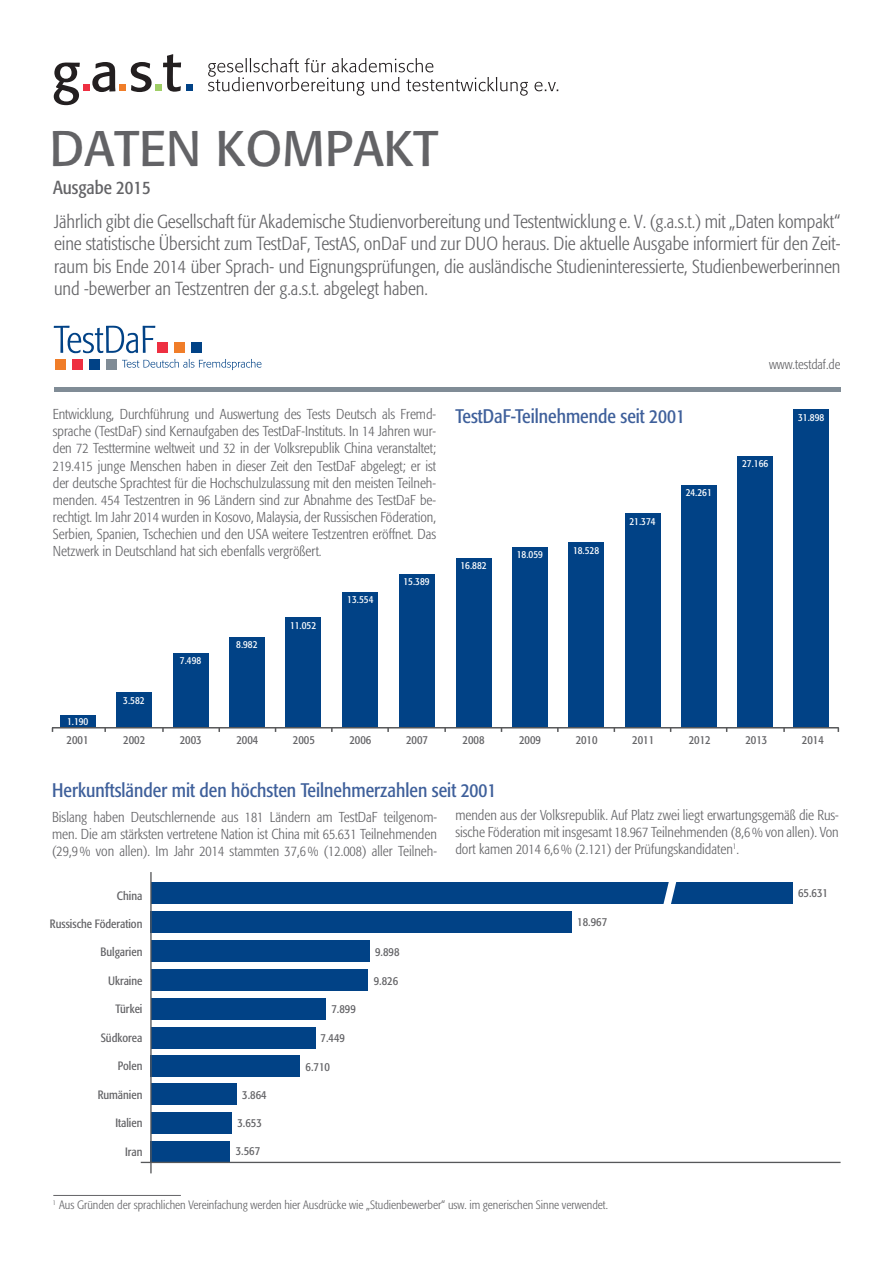
<style>
.page{position:relative;width:893px;height:1263px;background:#fff}
.page>*{position:absolute;margin:0;border:0;box-sizing:border-box;transform-origin:0 0}
.t1{font:49.5px "Formata BQ";color:#636366}
.t2{font:condensed 19.5px "Formata Pro";color:#3f609b}
.t3{font:300 condensed 18.75px/22.5px "Formata";color:#636366;text-align:justify}
.t4{font:condensed 18.75px "Formata Pro";color:#636366}
.t5{font:300 condensed 14.25px/17.1px "Formata";color:#636366;text-align:justify}
.t6{font:300 condensed 13.5px "Formata Pro";color:#636366}
.t7{font:condensed 12px "Formata";color:#636366}
.t8{font:300 condensed 12px "Formata Pro";color:#636366}
.t9{font:condensed 10.5px "Formata";color:#fff}
</style>
<div class="page">
<div style="left:83px;top:84px;width:7px;height:7px;background:#ee2f41"></div>
<svg style="left:54px;top:63px;width:26px;height:42px"></svg>
<svg style="left:92px;top:62px;width:23px;height:30px"></svg>
<svg style="left:131px;top:62px;width:21px;height:30px"></svg>
<svg style="left:163px;top:54px;width:18px;height:38px"></svg>
<div style="left:119px;top:84px;width:7px;height:7px;background:#f07d29"></div>
<div style="left:155px;top:84px;width:7px;height:7px;background:#9fce66"></div>
<div style="left:186px;top:84px;width:7px;height:7px;background:#014286"></div>
<svg style="left:534px;top:82px;width:24px;height:9px"></svg>
<svg style="left:208px;top:58px;width:320px;height:38px"></svg>
<hr style="left:54px;top:387px;width:786px;height:4px;background:#808c96">
<div style="left:157px;top:342px;width:11px;height:11px;background:#ee2f41"></div>
<div style="left:174px;top:342px;width:11px;height:11px;background:#f07d29"></div>
<div style="left:191px;top:342px;width:11px;height:11px;background:#014286"></div>
<div style="left:56px;top:359px;width:10px;height:10px;background:#f07d29"></div>
<div style="left:72px;top:359px;width:11px;height:10px;background:#ee2f41"></div>
<div style="left:89px;top:359px;width:11px;height:10px;background:#014286"></div>
<div style="left:106px;top:359px;width:11px;height:10px;background:#808c96"></div>
<svg style="left:54px;top:326px;width:101px;height:27px"></svg>
<svg style="left:122px;top:359px;width:139px;height:11px"></svg>
<div style="left:60px;top:715px;width:36px;height:13px;background:#014286"></div>
<div style="left:116px;top:693px;width:36px;height:35px;background:#014286"></div>
<div style="left:173px;top:653px;width:36px;height:75px;background:#014286"></div>
<div style="left:229px;top:637px;width:36px;height:91px;background:#014286"></div>
<div style="left:285px;top:617px;width:36px;height:111px;background:#014286"></div>
<div style="left:343px;top:592px;width:35px;height:136px;background:#014286"></div>
<div style="left:399px;top:574px;width:35px;height:154px;background:#014286"></div>
<div style="left:456px;top:558px;width:35px;height:170px;background:#014286"></div>
<div style="left:512px;top:548px;width:36px;height:180px;background:#014286"></div>
<div style="left:568px;top:542px;width:36px;height:186px;background:#014286"></div>
<div style="left:625px;top:514px;width:35px;height:214px;background:#014286"></div>
<div style="left:681px;top:485px;width:36px;height:243px;background:#014286"></div>
<div style="left:793px;top:410px;width:36px;height:318px;background:#014286"></div>
<div style="left:737px;top:456px;width:36px;height:272px;background:#014286"></div>
<hr style="left:52px;top:727px;width:787px;height:1px;background:#57585a">
<div style="left:151px;top:882px;width:642px;height:22px;background:#014286"></div>
<div style="left:151px;top:911px;width:421px;height:22px;background:#014286"></div>
<div style="left:151px;top:940px;width:219px;height:22px;background:#014286"></div>
<div style="left:151px;top:969px;width:217px;height:22px;background:#014286"></div>
<div style="left:152px;top:998px;width:174px;height:21px;background:#014286"></div>
<div style="left:151px;top:1083px;width:86px;height:22px;background:#014286"></div>
<div style="left:151px;top:1027px;width:165px;height:21px;background:#014286"></div>
<div style="left:151px;top:1112px;width:81px;height:21px;background:#014286"></div>
<div style="left:151px;top:1055px;width:149px;height:22px;background:#014286"></div>
<div style="left:151px;top:1141px;width:79px;height:21px;background:#014286"></div>
<hr style="left:150px;top:872px;width:2px;height:301px;background:#57585a">
<hr style="left:141px;top:1162px;width:700px;height:1px;background:#57585a">
<svg style="left:663px;top:882px;width:14px;height:22px"></svg>
<hr style="left:53px;top:1195px;width:128px;height:1px;background:#636366">
<h1 class="t1" style="left:49px;top:119px;width:390px">DATEN KOMPAKT</h1>
<h3 class="t4" style="left:53px;top:175px;width:99px">Ausgabe 2015</h3>
<p class="t3" style="left:54px;top:210px;width:788px">Jährlich gibt die Gesellschaft für Akademische Studienvorbereitung und Testentwicklung e. V. (g.a.s.t.) mit „Daten kompakt“ eine statistische Übersicht zum TestDaF, TestAS, onDaF und zur DUO heraus. Die aktuelle Ausgabe informiert für den Zeit&shy;raum bis Ende 2014 über Sprach- und Eignungsprüfungen, die ausländische Studieninteressierte, Studienbewerberinnen und -bewerber an Testzentren der g.a.s.t. abgelegt haben.</p>
<p class="t5" style="left:53px;top:406px;width:385px">Entwicklung, Durchführung und Auswertung des Tests Deutsch als Fremd&shy;sprache (TestDaF) sind Kernaufgaben des TestDaF-Instituts. In 14 Jahren wur&shy;den 72 Testtermine weltweit und 32 in der Volksrepublik China veranstaltet; 219.415 junge Menschen haben in dieser Zeit den TestDaF abgelegt; er ist der deutsche Sprachtest für die Hochschulzulassung mit den meisten Teilneh&shy;menden. 454 Testzentren in 96 Ländern sind zur Abnahme des TestDaF be&shy;rechtigt. Im Jahr 2014 wurden in Kosovo, Malaysia, der Russischen Föderation, Serbien, Spanien, Tschechien und den USA weitere Testzentren eröffnet. Das Netzwerk in Deutschland hat sich ebenfalls vergrößert.</p>
<p class="t9" style="left:67px;top:715px;width:23px">1.190</p>
<p class="t9" style="left:123px;top:694px;width:23px">3.582</p>
<p class="t9" style="left:180px;top:654px;width:23px">7.498</p>
<p class="t9" style="left:236px;top:638px;width:23px">8.982</p>
<p class="t9" style="left:290px;top:619px;width:28px">11.052</p>
<p class="t9" style="left:347px;top:593px;width:28px">13.554</p>
<p class="t9" style="left:403px;top:575px;width:28px">15.389</p>
<h2 class="t2" style="left:456px;top:404px;width:231px">TestDaF-Teilnehmende seit 2001</h2>
<p class="t9" style="left:460px;top:559px;width:28px">16.882</p>
<p class="t9" style="left:517px;top:549px;width:28px">18.059</p>
<p class="t9" style="left:573px;top:544px;width:28px">18.528</p>
<p class="t9" style="left:629px;top:515px;width:28px">21.374</p>
<p class="t9" style="left:686px;top:486px;width:28px">24.261</p>
<p class="t6" style="left:769px;top:356px;width:73px">www.testdaf.de</p>
<p class="t9" style="left:742px;top:457px;width:28px">27.166</p>
<p class="t9" style="left:798px;top:411px;width:28px">31.898</p>
<p class="t7" style="left:67px;top:732px;width:23px">2001</p>
<p class="t7" style="left:123px;top:732px;width:23px">2002</p>
<p class="t7" style="left:180px;top:732px;width:23px">2003</p>
<p class="t7" style="left:236px;top:732px;width:23px">2004</p>
<p class="t7" style="left:293px;top:732px;width:23px">2005</p>
<p class="t7" style="left:349px;top:732px;width:23px">2006</p>
<p class="t7" style="left:406px;top:732px;width:23px">2007</p>
<p class="t7" style="left:463px;top:732px;width:23px">2008</p>
<p class="t7" style="left:519px;top:732px;width:23px">2009</p>
<p class="t7" style="left:576px;top:732px;width:23px">2010</p>
<p class="t7" style="left:632px;top:732px;width:23px">2011</p>
<p class="t7" style="left:689px;top:732px;width:23px">2012</p>
<p class="t7" style="left:745px;top:732px;width:23px">2013</p>
<p class="t7" style="left:802px;top:732px;width:23px">2014</p>
<h2 class="t2" style="left:52px;top:777px;width:446px">Herkunftsländer mit den höchsten Teilnehmerzahlen seit 2001</h2>
<p class="t5" style="left:455px;top:806px;width:385px">menden aus der Volksrepublik. Auf Platz zwei liegt erwartungsgemäß die Rus&shy;sische Föderation mit insgesamt 18.967 Teilnehmenden (8,6% von allen). Von dort kamen 2014 6,6% (2.121) der Prüfungskandidaten<sup>1</sup>.</p>
<p class="t5" style="left:52px;top:808px;width:386px">Bislang haben Deutschlernende aus 181 Ländern am TestDaF teilgenom&shy;men. Die am stärksten vertretene Nation ist China mit 65.631 Teilnehmenden (29,9% von allen). Im Jahr 2014 stammten 37,6% (12.008) aller Teilneh-</p>
<p class="t7" style="left:117px;top:888px;width:27px">China</p>
<p class="t7" style="left:50px;top:917px;width:94px">Russische Föderation</p>
<p class="t7" style="left:100px;top:945px;width:43px">Bulgarien</p>
<p class="t7" style="left:108px;top:974px;width:36px">Ukraine</p>
<p class="t7" style="left:116px;top:1002px;width:28px">Türkei</p>
<p class="t7" style="left:101px;top:1030px;width:43px">Südkorea</p>
<p class="t7" style="left:118px;top:1059px;width:26px">Polen</p>
<p class="t7" style="left:98px;top:1087px;width:46px">Rumänien</p>
<p class="t7" style="left:115px;top:1116px;width:28px">Italien</p>
<p class="t7" style="left:125px;top:1144px;width:19px">Iran</p>
<p class="t7" style="left:242px;top:1087px;width:26px">3.864</p>
<p class="t7" style="left:237px;top:1116px;width:26px">3.653</p>
<p class="t7" style="left:236px;top:1144px;width:26px">3.567</p>
<p class="t7" style="left:331px;top:1002px;width:26px">7.899</p>
<p class="t7" style="left:321px;top:1031px;width:26px">7.449</p>
<p class="t7" style="left:306px;top:1060px;width:26px">6.710</p>
<p class="t7" style="left:375px;top:944px;width:26px">9.898</p>
<p class="t7" style="left:374px;top:973px;width:26px">9.826</p>
<p class="t7" style="left:577px;top:914px;width:31px">18.967</p>
<p class="t8" style="left:53px;top:1197px;width:556px"><sup>1</sup> Aus Gründen der sprachlichen Vereinfachung werden hier Ausdrücke wie „Studienbewerber“ usw. im generischen Sinne verwendet.</p>
<p class="t7" style="left:798px;top:885px;width:31px">65.631</p>
</div>
